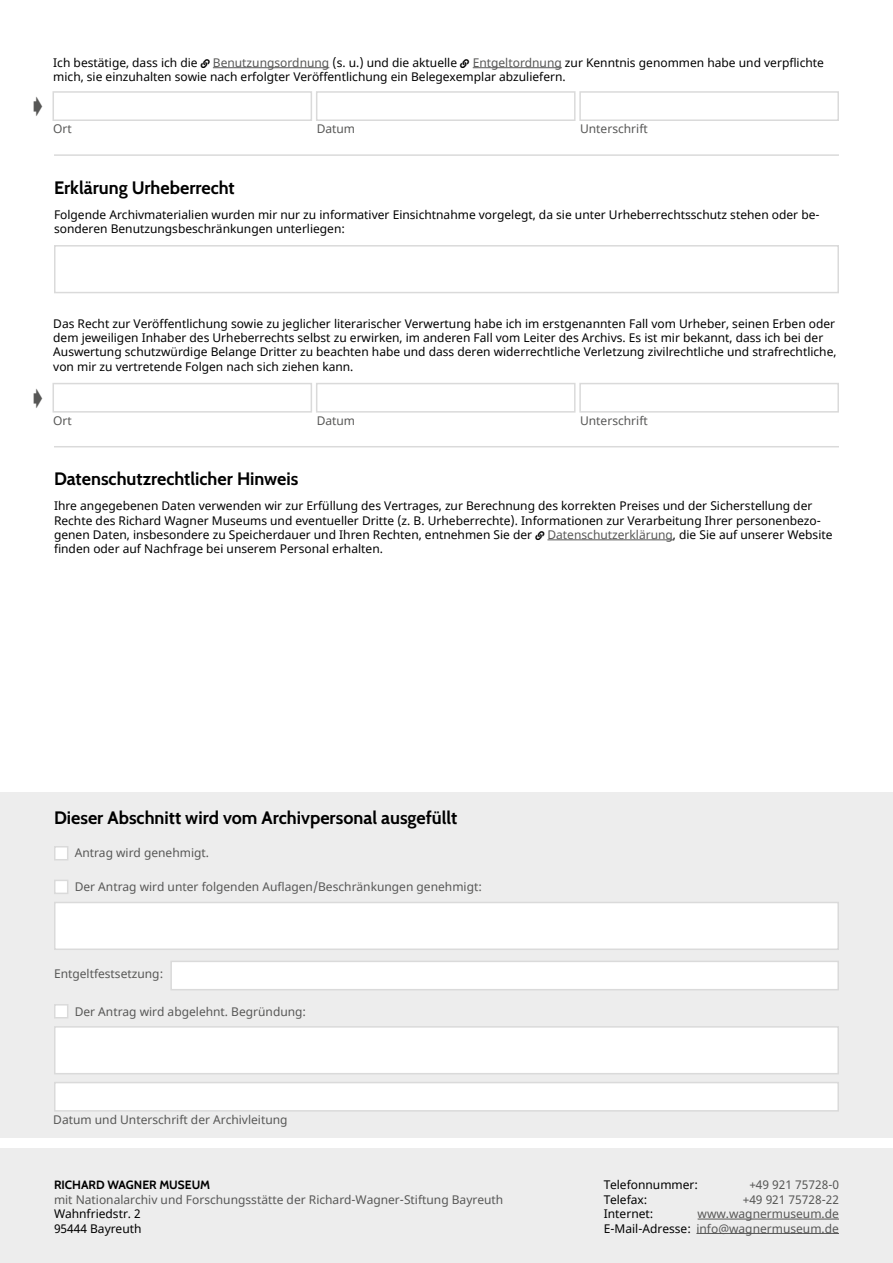
<style>
.page{position:relative;width:893px;height:1263px;background:#fff}
.page>*{position:absolute;margin:0;border:0;box-sizing:border-box;transform-origin:0 0}
.t1{font:22.5px "Arial Unicode MS";color:#575756}
.t2{font:700 18px "Cabin";color:#000}
.t3{font:12px/14.4px "Noto Sans";color:#000}
.t4{font:12px/14.4px "Noto Sans";color:#575756;text-align:right}
.t5{font:700 12px "Cabin";color:#000}
.s1{color:#575756}
</style>
<div class="page">
<div style="left:0;top:1148px;width:893px;height:115px;background:#ededed"></div>
<hr style="left:698px;top:1219px;width:141px;height:1px;background:#575756">
<hr style="left:696px;top:1233px;width:143px;height:1px;background:#575756">
<div style="left:52px;top:91px;width:260px;height:30px;background:#fff;border:2px solid #dadada"></div>
<div style="left:52px;top:383px;width:260px;height:30px;background:#fff;border:2px solid #dadada"></div>
<div style="left:316px;top:91px;width:260px;height:30px;background:#fff;border:2px solid #dadada"></div>
<div style="left:316px;top:383px;width:260px;height:30px;background:#fff;border:2px solid #dadada"></div>
<div style="left:579px;top:91px;width:260px;height:30px;background:#fff;border:2px solid #dadada"></div>
<div style="left:579px;top:383px;width:260px;height:30px;background:#fff;border:2px solid #dadada"></div>
<hr style="left:213px;top:67px;width:116px;height:1px;background:#575756">
<hr style="left:473px;top:67px;width:89px;height:1px;background:#575756">
<hr style="left:54px;top:154px;width:785px;height:2px;background:#dadada">
<hr style="left:54px;top:446px;width:785px;height:1px;background:#dadada">
<hr style="left:547px;top:539px;width:126px;height:1px;background:#575756">
<div style="left:54px;top:245px;width:785px;height:48px;background:#fff;border:2px solid #dadada"></div>
<div style="left:0;top:793px;width:893px;height:345px;background:#ededed"></div>
<div style="left:54px;top:880px;width:14px;height:14px;background:#fff;border:2px solid #dadada"></div>
<div style="left:54px;top:846px;width:14px;height:14px;background:#fff;border:2px solid #dadada"></div>
<div style="left:54px;top:1004px;width:14px;height:14px;background:#fff;border:2px solid #dadada"></div>
<div style="left:170px;top:961px;width:669px;height:29px;background:#fff;border:2px solid #dadada"></div>
<div style="left:54px;top:1082px;width:785px;height:29px;background:#fff;border:2px solid #dadada"></div>
<div style="left:54px;top:902px;width:785px;height:48px;background:#fff;border:2px solid #dadada"></div>
<div style="left:54px;top:1026px;width:785px;height:48px;background:#fff;border:2px solid #dadada"></div>
<h1 class="t1" style="left:33px;top:90px;width:12px">➧</h1>
<p class="t3" style="left:53px;top:56px;width:146px">Ich bestätige, dass ich die</p>
<p class="t3" style="left:213px;top:56px;width:246px"><span class="s1">Benutzungsordnung</span> (s. u.) und die aktuelle</p>
<p class="t3" style="left:53px;top:56px;width:772px;text-indent:419px"><span class="s1">Entgeltordnung</span> zur Kenntnis genommen habe und verpflichte mich, sie einzuhalten sowie nach erfolgter Veröffentlichung ein Belegexemplar abzuliefern.</p>
<p class="t4" style="left:53px;top:122px;width:20px">Ort</p>
<p class="t4" style="left:317px;top:122px;width:40px">Datum</p>
<p class="t4" style="left:580px;top:122px;width:69px">Unterschrift</p>
<h2 class="t2" style="left:54px;top:177px;width:182px">Erklärung Urheberrecht</h2>
<p class="t3" style="left:54px;top:207px;width:767px">Folgende Archivmaterialien wurden mir nur zu informativer Einsichtnahme vorgelegt, da sie unter Urheberrechtsschutz stehen oder be&shy;sonderen Benutzungsbeschränkungen unterliegen:</p>
<h1 class="t1" style="left:33px;top:381px;width:12px">➧</h1>
<p class="t3" style="left:53px;top:316px;width:785px">Das Recht zur Veröffentlichung sowie zu jeglicher literarischer Verwertung habe ich im erstgenannten Fall vom Urheber, seinen Erben oder dem jeweiligen Inhaber des Urheberrechts selbst zu erwirken, im anderen Fall vom Leiter des Archivs. Es ist mir bekannt, dass ich bei der Auswertung schutzwürdige Belange Dritter zu beachten habe und dass deren widerrechtliche Verletzung zivilrechtliche und strafrechtliche, von mir zu vertretende Folgen nach sich ziehen kann.</p>
<p class="t4" style="left:53px;top:414px;width:20px">Ort</p>
<p class="t4" style="left:317px;top:414px;width:40px">Datum</p>
<p class="t4" style="left:580px;top:414px;width:69px">Unterschrift</p>
<h2 class="t2" style="left:54px;top:468px;width:246px">Datenschutzrechtlicher Hinweis</h2>
<p class="t3" style="left:54px;top:499px;width:768px">Ihre angegebenen Daten verwenden wir zur Erfüllung des Vertrages, zur Berechnung des korrekten Preises und der Sicherstellung der<br>Rechte des Richard Wagner Museums und eventueller Dritte (z. B. Urheberrechte). Informationen zur Verarbeitung Ihrer personenbezo&shy;genen Daten, insbesondere zu Speicherdauer und Ihren Rechten, entnehmen Sie der</p>
<p class="t3" style="left:547px;top:528px;width:287px"><span class="s1">Datenschutzerklärung</span>, die Sie auf unserer Website</p>
<p class="t3" style="left:54px;top:542px;width:330px">finden oder auf Nachfrage bei unserem Personal erhalten.</p>
<h2 class="t2" style="left:54px;top:807px;width:405px">Dieser Abschnitt wird vom Archivpersonal ausgefüllt</h2>
<p class="t4" style="left:75px;top:846px;width:136px">Antrag wird genehmigt.</p>
<p class="t4" style="left:75px;top:880px;width:409px">Der Antrag wird unter folgenden Auflagen/Beschränkungen genehmigt:</p>
<p class="t4" style="left:54px;top:966px;width:111px">Entgeltfestsetzung:</p>
<p class="t4" style="left:75px;top:1004px;width:233px">Der Antrag wird abgelehnt. Begründung:</p>
<p class="t4" style="left:53px;top:1113px;width:236px">Datum und Unterschrift der Archivleitung</p>
<p class="t5" style="left:54px;top:1178px;width:158px">RICHARD WAGNER MUSEUM</p>
<p class="t4" style="left:54px;top:1192px;width:451px">mit Nationalarchiv und Forschungsstätte der Richard-Wagner-Stiftung Bayreuth</p>
<p class="t3" style="left:54px;top:1207px;width:89px">Wahnfriedstr. 2<br>95444 Bayreuth</p>
<p class="t3" style="left:604px;top:1178px;width:96px">Telefonnummer:<br>Telefax:<br>Internet:<br>E-Mail-Adresse:</p>
<p class="t4" style="left:696px;top:1178px;width:144px">+49 921 75728-0<br>+49 921 75728-22 www.wagnermuseum.de info@wagnermuseum.de</p>
</div>
